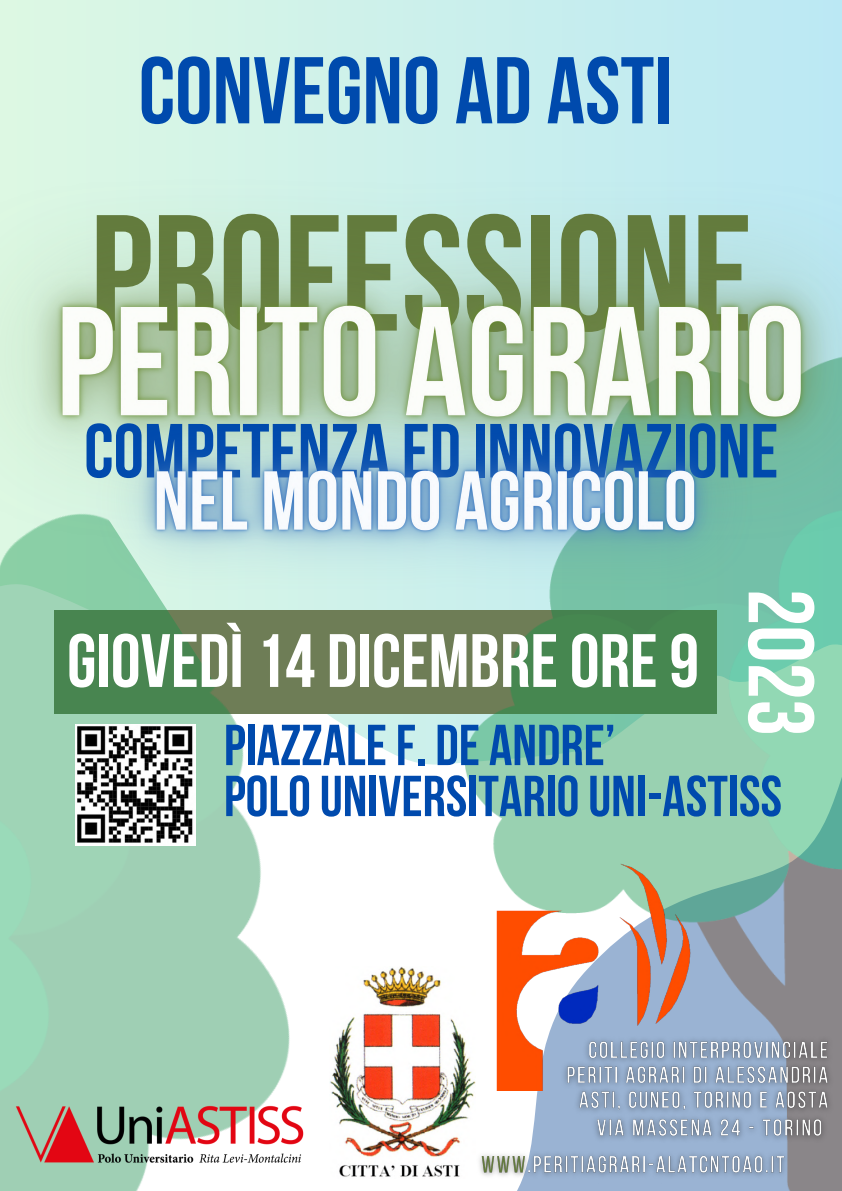
<style>
.page{position:relative;width:842px;height:1191px;background:#fff}
.page>*{position:absolute;margin:0;border:0;box-sizing:border-box;transform-origin:0 0}
.t1{font:164.9px "Bebas Neue Cyrillic";color:#637b3d}
.t2{font:94.5px "Bebas Neue Cyrillic";color:#004aad}
.t3{font:92.9px "Bebas Neue Cyrillic";color:#fff}
.t4{font:76.4px "Bebas Neue Cyrillic";color:#004aad}
.t5{font:75.4px "Bebas Neue Cyrillic";color:#fff}
.t6{font:57.6px "Bebas Neue Cyrillic";color:#004aad}
</style>
<div class="page">
<div style="left:0;top:0;width:842px;height:1190px;background:linear-gradient(to right,#ddf8e3,#bbe8f4)"></div>
<svg style="left:431px;top:713px;width:35px;height:253px"></svg>
<div style="left:54px;top:610px;width:662px;height:103px;background:#6e7d56"></div>
<img style="left:0;top:657px;width:431px;height:533px">
<div style="left:329px;top:1084px;width:147px;height:106px;background:#fff"></div>
<img style="left:75px;top:724px;width:121px;height:121px">
<img style="left:466px;top:657px;width:376px;height:533px">
<img style="left:0;top:95px;width:842px;height:562px">
<img style="left:44px;top:357px;width:762px;height:303px">
<img style="left:13px;top:1100px;width:291px;height:66px">
<img style="left:492px;top:861px;width:200px;height:229px">
<img style="left:558px;top:1032px;width:280px;height:114px">
<img style="left:329px;top:966px;width:147px;height:211px">
<img style="left:472px;top:1147px;width:321px;height:36px">
<p class="t2" style="left:139px;top:52px;width:535px">CONVEGNO AD ASTI</p>
<p class="t1" style="left:90px;top:207px;width:664px">PROFESSIONE</p>
<p class="t4" style="left:84px;top:420px;width:696px">COMPETENZA ED INNOVAZIONE</p>
<p class="t3" style="left:818px;top:588px;width:149px;rotate:90deg">2023</p>
<p class="t5" style="left:67px;top:630px;width:634px">GIOVEDÌ 14 DICEMBREORE9</p>
<p class="t6" style="left:224px;top:721px;width:393px">PIAZZALEF. DE ANDRE’</p>
<p class="t6" style="left:224px;top:772px;width:560px">POLOUNIVERSITARIOUNI-ASTISS</p>
</div>
